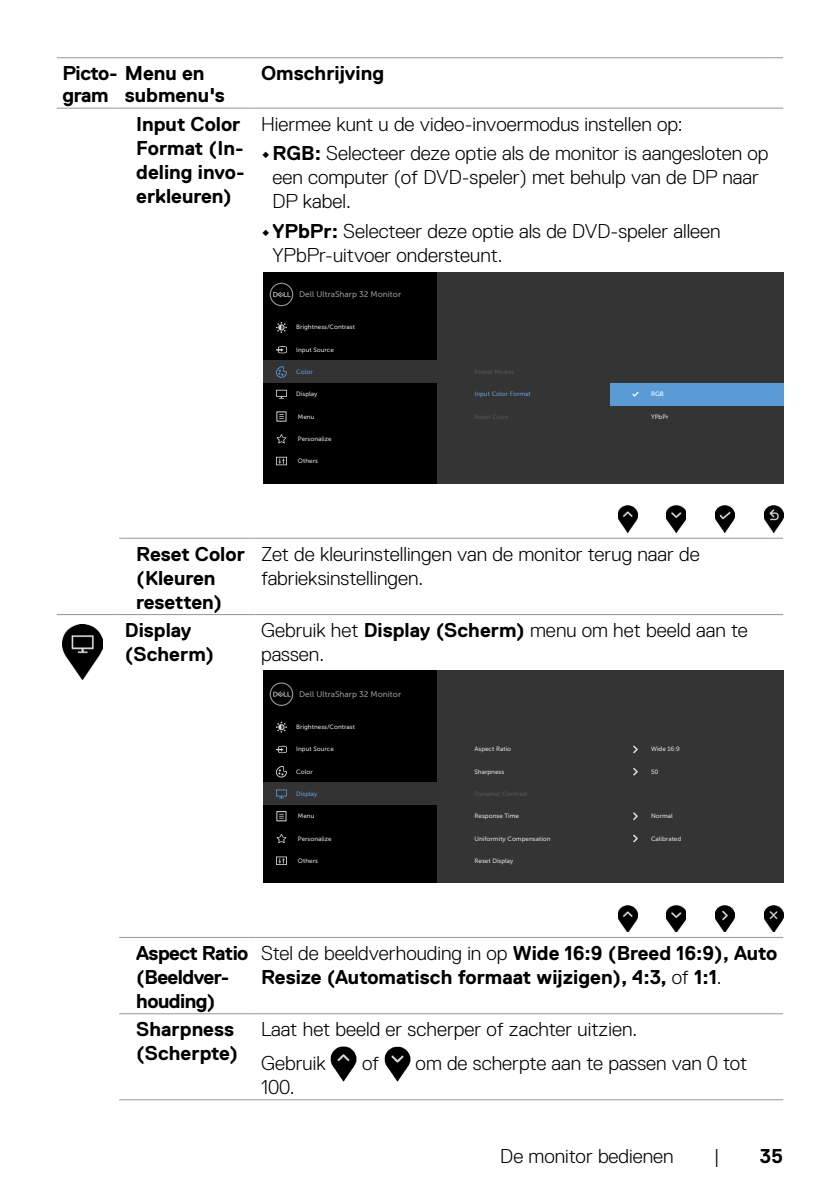
<style>
.page{position:relative;width:840px;height:1191px;background:#fff}
.page>*{position:absolute;margin:0;border:0;box-sizing:border-box;transform-origin:0 0}
.t1{font:300 20px/24px "Dell Replica";color:#000}
.t2{font:700 20px/24px "Dell Replica";color:#000}
.t3{font:700 20px/24px "Dell Replica";letter-spacing:-.03em;color:#000}
.t4{font:700 20px/22px "Dell Replica";letter-spacing:-.02em;color:#000}
.t5{font:8.2px "Museo Sans For Dell 500";color:#939393}
.t6{font:6.2px "Museo Sans For Dell 500";color:#d9d9d9}
.t7{font:6.2px "Museo Sans For Dell 500";color:#5b9bd5}
.t8{font:6.2px "Museo Sans For Dell 500";color:#555}
.t9{font:6.2px "Museo Sans For Dell 500";color:#fff}
.s1{font-weight:700}
.s2{font-weight:300}
</style>
<div class="page">
<hr style="left:119px;top:538px;width:136px;height:1px;background:#939598">
<hr style="left:255px;top:538px;width:527px;height:1px;background:#939598">
<hr style="left:57px;top:614px;width:62px;height:1px;background:#939598">
<hr style="left:119px;top:614px;width:136px;height:1px;background:#939598">
<hr style="left:255px;top:614px;width:527px;height:1px;background:#939598">
<hr style="left:119px;top:937px;width:136px;height:1px;background:#939598">
<hr style="left:255px;top:937px;width:527px;height:1px;background:#939598">
<hr style="left:119px;top:1013px;width:136px;height:1px;background:#939598">
<hr style="left:255px;top:1013px;width:527px;height:1px;background:#939598">
<hr style="left:119px;top:1099px;width:136px;height:1px;background:#939598">
<hr style="left:255px;top:1099px;width:527px;height:1px;background:#939598">
<hr style="left:57px;top:57px;width:62px;height:1px;background:#939598">
<hr style="left:119px;top:57px;width:136px;height:1px;background:#939598">
<hr style="left:255px;top:57px;width:527px;height:1px;background:#939598">
<hr style="left:57px;top:108px;width:62px;height:1px;background:#939598">
<hr style="left:119px;top:108px;width:136px;height:1px;background:#939598">
<hr style="left:255px;top:108px;width:527px;height:1px;background:#939598">
<div style="left:263px;top:272px;width:173px;height:211px;background:#000"></div>
<svg style="left:269px;top:283px;width:24px;height:23px"></svg>
<div style="left:263px;top:361px;width:173px;height:22px;background:#333"></div>
<div style="left:436px;top:272px;width:346px;height:211px;background:#343435"></div>
<div style="left:609px;top:383px;width:173px;height:22px;background:#5b9bd5"></div>
<svg style="left:632px;top:392px;width:6px;height:5px"></svg>
<svg style="left:276px;top:366px;width:11px;height:12px"></svg>
<svg style="left:276px;top:346px;width:11px;height:7px"></svg>
<svg style="left:276px;top:390px;width:11px;height:9px"></svg>
<svg style="left:276px;top:411px;width:10px;height:10px"></svg>
<svg style="left:276px;top:434px;width:10px;height:9px"></svg>
<svg style="left:276px;top:457px;width:11px;height:8px"></svg>
<svg style="left:276px;top:322px;width:11px;height:11px"></svg>
<img style="left:618px;top:506px;width:19px;height:26px">
<img style="left:666px;top:506px;width:19px;height:26px">
<img style="left:715px;top:506px;width:19px;height:26px">
<img style="left:764px;top:506px;width:18px;height:26px">
<img style="left:62px;top:624px;width:40px;height:55px">
<div style="left:263px;top:671px;width:173px;height:212px;background:#000"></div>
<svg style="left:269px;top:682px;width:24px;height:24px"></svg>
<div style="left:263px;top:783px;width:173px;height:22px;background:#333"></div>
<div style="left:436px;top:671px;width:346px;height:212px;background:#343435"></div>
<svg style="left:633px;top:768px;width:4px;height:7px"></svg>
<svg style="left:633px;top:812px;width:4px;height:8px"></svg>
<svg style="left:633px;top:745px;width:4px;height:8px"></svg>
<svg style="left:633px;top:834px;width:4px;height:8px"></svg>
<img style="left:618px;top:905px;width:19px;height:26px">
<img style="left:666px;top:905px;width:19px;height:26px">
<img style="left:715px;top:905px;width:19px;height:26px">
<img style="left:764px;top:905px;width:18px;height:26px">
<svg style="left:276px;top:745px;width:11px;height:8px"></svg>
<svg style="left:276px;top:789px;width:11px;height:9px"></svg>
<svg style="left:276px;top:811px;width:10px;height:10px"></svg>
<svg style="left:276px;top:833px;width:10px;height:10px"></svg>
<svg style="left:276px;top:856px;width:11px;height:9px"></svg>
<svg style="left:276px;top:721px;width:11px;height:11px"></svg>
<svg style="left:276px;top:765px;width:11px;height:13px"></svg>
<img style="left:331px;top:1046px;width:25px;height:35px">
<img style="left:384px;top:1046px;width:26px;height:35px">
<p class="t4" style="left:62px;top:63px;width:143px">Picto- Menu en gram</p>
<p class="t2" style="left:125px;top:84px;width:101px">submenu's</p>
<p class="t2" style="left:261px;top:62px;width:124px">Omschrijving</p>
<p class="t2" style="left:136px;top:112px;width:110px">Input Color<br>Format (In&shy;deling invo&shy;erkleuren)</p>
<p class="t1" style="left:261px;top:112px;width:423px">Hiermee kunt u de video-invoermodus instellen op:</p>
<p class="t1" style="left:272px;top:142px;width:497px;text-indent:-11px"><span class="s1">•RGB:</span> Selecteer deze optie als de monitor is aangesloten op een computer (of DVD-speler) met behulp van de DP naar<br>DP kabel.</p>
<p class="t1" style="left:272px;top:219px;width:449px;text-indent:-11px"><span class="s1">•YPbPr:</span> Selecteer deze optie als de DVD-speler alleen<br>YPbPr-uitvoer ondersteunt.</p>
<p class="t5" style="left:299px;top:290px;width:103px">Dell UltraSharp 32 Monitor</p>
<p class="t6" style="left:296px;top:324px;width:60px">Brightness/Contrast</p>
<p class="t7" style="left:296px;top:368px;width:18px">Color</p>
<p class="t6" style="left:296px;top:391px;width:23px">Display</p>
<p class="t6" style="left:298px;top:413px;width:18px">Menu</p>
<p class="t6" style="left:296px;top:346px;width:39px">Input Source</p>
<p class="t8" style="left:474px;top:368px;width:41px">Preset Modes</p>
<p class="t7" style="left:474px;top:391px;width:58px">Input Color Format</p>
<p class="t9" style="left:650px;top:391px;width:14px">RGB</p>
<p class="t6" style="left:650px;top:413px;width:19px">YPbPr</p>
<p class="t6" style="left:298px;top:435px;width:35px">Personalize</p>
<p class="t6" style="left:298px;top:457px;width:21px">Others</p>
<p class="t2" style="left:136px;top:542px;width:110px">Reset Color (Kleuren resetten)</p>
<p class="t1" style="left:261px;top:542px;width:440px">Zet de kleurinstellingen van de monitor terug naar de fabrieksinstellingen.</p>
<p class="t2" style="left:125px;top:618px;width:91px">Display (Scherm)</p>
<p class="t1" style="left:261px;top:618px;width:488px">Gebruik het <span class="s1">Display (Scherm)</span> menu om het beeld aan te passen.</p>
<p class="t5" style="left:299px;top:689px;width:103px">Dell UltraSharp 32 Monitor</p>
<p class="t6" style="left:296px;top:723px;width:60px">Brightness/Contrast</p>
<p class="t6" style="left:296px;top:768px;width:18px">Color</p>
<p class="t7" style="left:296px;top:790px;width:23px">Display</p>
<p class="t6" style="left:298px;top:812px;width:18px">Menu</p>
<p class="t6" style="left:296px;top:746px;width:39px">Input Source</p>
<p class="t6" style="left:650px;top:746px;width:31px">Wide 16:9</p>
<p class="t6" style="left:474px;top:746px;width:38px">Aspect Ratio</p>
<p class="t6" style="left:474px;top:768px;width:31px">Sharpness</p>
<p class="t6" style="left:474px;top:812px;width:46px">Response Time</p>
<p class="t6" style="left:474px;top:835px;width:78px">Uniformity Compensation</p>
<p class="t6" style="left:650px;top:768px;width:9px">50</p>
<p class="t8" style="left:474px;top:790px;width:54px">Dynamic Contrast</p>
<p class="t6" style="left:650px;top:812px;width:23px">Normal</p>
<p class="t6" style="left:650px;top:835px;width:32px">Calibrated</p>
<p class="t6" style="left:298px;top:835px;width:35px">Personalize</p>
<p class="t6" style="left:298px;top:857px;width:21px">Others</p>
<p class="t6" style="left:474px;top:857px;width:40px">Reset Display</p>
<p class="t3" style="left:136px;top:941px;width:114px">Aspect Ratio (Beeldver&shy;houding)</p>
<p class="t2" style="left:261px;top:941px;width:517px"><span class="s2">Stel de beeldverhouding in op</span> Wide 16:9 (Breed 16:9), Auto<br>Resize (Automatisch formaat wijzigen), 4:3, <span class="s2">of</span> 1:1<span class="s2">.</span></p>
<p class="t2" style="left:136px;top:1017px;width:103px">Sharpness (Scherpte)</p>
<p class="t1" style="left:261px;top:1012px;width:377px;line-height:33.6px">Laat het beeld er scherper of zachter uitzien.<br>Gebruik</p>
<p class="t1" style="left:362px;top:1051px;width:19px">of</p>
<p class="t1" style="left:415px;top:1051px;width:333px">om de scherpte aan te passen van 0 tot</p>
<p class="t1" style="left:261px;top:1075px;width:35px">100.</p>
<p class="t1" style="left:500px;top:1143px;width:175px">De monitor bedienen</p>
<p class="t1" style="left:713px;top:1143px;width:7px">|</p>
<p class="t2" style="left:759px;top:1143px;width:25px">35</p>
</div>
